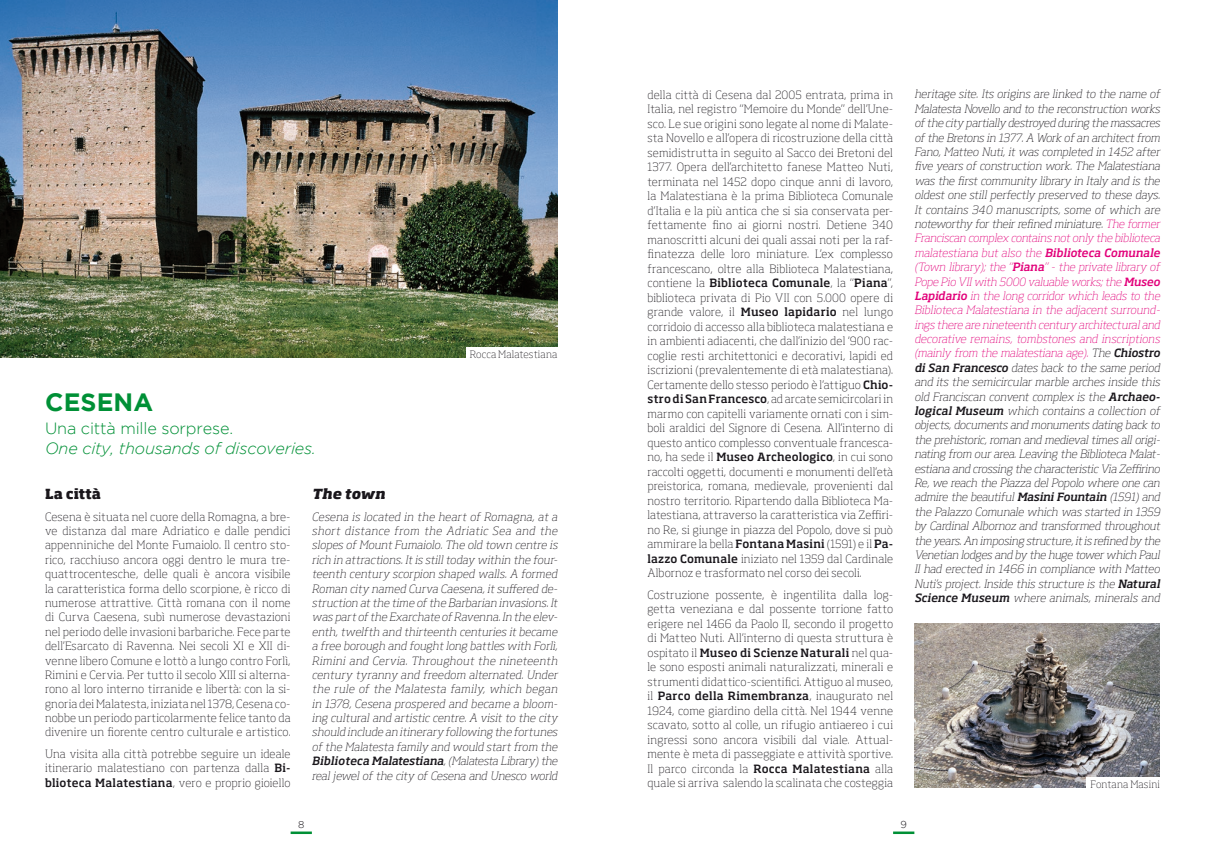
<style>
.page{position:relative;width:1205px;height:851px;background:#fff}
.page>*{position:absolute;margin:0;border:0;box-sizing:border-box;transform-origin:0 0}
.t1{font:700 25px "Gotham";letter-spacing:.005em;color:#009036}
.t2{font:italic 300 16.25px "Gotham";letter-spacing:-.01em;color:#009036}
.t3{font:300 16.25px "Gotham";letter-spacing:-.01em;color:#009036}
.t4{font:800 13.75px "Soho Std";color:#1a171c}
.t5{font:italic 800 13.75px "Soho Std";letter-spacing:-.005em;color:#1a171c}
.t6{font:200 11.25px/14.5px "Soho Std";letter-spacing:.01em;color:#1a171c;text-align:justify}
.t7{font:italic 200 11.25px/14.4px "Soho Std";letter-spacing:-.005em;color:#1a171c;text-align:justify}
.t8{font:200 10px "Soho Std";letter-spacing:.01em;color:#1a171c}
.t9{font:300 10px "Gotham";color:#1a171c}
.s1{font-weight:500}
.s2{color:#e2007a}
.s3{font-weight:500;color:#e2007a}
</style>
<div class="page">
<hr style="left:893px;top:831px;width:21px;height:2px;background:#009036">
<hr style="left:291px;top:831px;width:21px;height:2px;background:#009036">
<img style="left:0;top:0;width:557px;height:357px">
<div style="left:466px;top:347px;width:94px;height:13px;background:#fff"></div>
<img style="left:914px;top:623px;width:246px;height:164px">
<div style="left:1086px;top:777px;width:74px;height:13px;background:#fff"></div>
<p class="t8" style="left:470px;top:347px;width:89px">Rocca Malatestiana</p>
<h1 class="t1" style="left:45px;top:387px;width:109px">CESENA</h1>
<h2 class="t3" style="left:45px;top:419px;width:190px">Una città mille sorprese.</h2>
<h2 class="t2" style="left:45px;top:439px;width:272px">One city, thousands of discoveries.</h2>
<p class="t4" style="left:45px;top:485px;width:57px">La città</p>
<p class="t6" style="left:45px;top:509px;width:247px">Cesena è situata nel cuore della Romagna, a bre&shy;ve distanza dal mare Adriatico e dalle pendici appenniniche del Monte Fumaiolo. Il centro sto&shy;rico, racchiuso ancora oggi dentro le mura tre&shy;quattrocentesche, delle quali è ancora visibile la caratteristica forma dello scorpione, è ricco di numerose attrattive. Città romana con il nome di Curva Caesena, subì numerose devastazioni nel periodo delle invasioni barbariche. Fece parte dell’Esarcato di Ravenna. Nei secoli XI e XII di&shy;venne libero Comune e lottò a lungo contro Forlì, Rimini e Cervia. Per tutto il secolo XIII si alterna&shy;rono al loro interno tirranide e libertà: con la si&shy;gnoria dei Malatesta, iniziata nel 1378, Cesena co&shy;nobbe un periodo particolarmente felice tanto da divenire un fiorente centro culturale e artistico.</p>
<p class="t6" style="left:45px;top:746px;width:247px">Una visita alla città potrebbe seguire un ideale itinerario malatestiano con partenza dalla <span class="s1">Bi&shy;blioteca Malatestiana</span>, vero e proprio gioiello</p>
<p class="t5" style="left:312px;top:485px;width:75px">The town</p>
<p class="t7" style="left:312px;top:509px;width:247px">Cesena is located in the heart of Romagna, at a short distance from the Adriatic Sea and the slopes of Mount Fumaiolo. The old town centre is rich in attractions. It is still today within the four&shy;teenth century scorpion shaped walls. A formed Roman city named Curva Caesena, it suffered de&shy;struction at the time of the Barbarian invasions. It was part of the Exarchate of Ravenna. In the elev&shy;enth, twelfth and thirteenth centuries it became a free borough and fought long battles with Forlì, Rimini and Cervia. Throughout the nineteenth century tyranny and freedom alternated. Under the rule of the Malatesta family, which began in 1378, Cesena prospered and became a bloom&shy;ing cultural and artistic centre. A visit to the city should include an itinerary following the fortunes of the Malatesta family and would start from the <span class="s1">Biblioteca Malatestiana</span>, (Malatesta Library) the real jewel of the city of Cesena and Unesco world</p>
<p class="t6" style="left:647px;top:87px;width:247px">della città di Cesena dal 2005 entrata, prima in Italia, nel registro “Memoire du Monde” dell’Une&shy;sco. Le sue origini sono legate al nome di Malate&shy;sta Novello e all’opera di ricostruzione della città semidistrutta in seguito al Sacco dei Bretoni del 1377. Opera dell’architetto fanese Matteo Nuti, terminata nel 1452 dopo cinque anni di lavoro, la Malatestiana è la prima Biblioteca Comunale d’Italia e la più antica che si sia conservata per&shy;fettamente fino ai giorni nostri. Detiene 340 manoscritti alcuni dei quali assai noti per la raf&shy;finatezza delle loro miniature. L’ex complesso francescano, oltre alla Biblioteca Malatestiana, contiene la <span class="s1">Biblioteca Comunale</span>, la “<span class="s1">Piana</span>”, biblioteca privata di Pio VII con 5.000 opere di grande valore, il <span class="s1">Museo lapidario</span> nel lungo corridoio di accesso alla biblioteca malatestiana e in ambienti adiacenti, che dall’inizio del ‘900 rac&shy;coglie resti architettonici e decorativi, lapidi ed iscrizioni (prevalentemente di età malatestiana).<br>Certamente dello stesso periodo è l’attiguo <span class="s1">Chio&shy;stro di San Francesco</span>, ad arcate semicircolari in marmo con capitelli variamente ornati con i sim&shy;boli araldici del Signore di Cesena. All’interno di questo antico complesso conventuale francesca&shy;no, ha sede il <span class="s1">Museo Archeologico</span>, in cui sono raccolti oggetti, documenti e monumenti dell’età preistorica, romana, medievale, provenienti dal nostro territorio. Ripartendo dalla Biblioteca Ma&shy;latestiana, attraverso la caratteristica via Zeffiri&shy;no Re, si giunge in piazza del Popolo, dove si può ammirare la bella <span class="s1">Fontana Masini</span> (1591) e il <span class="s1">Pa&shy;lazzo Comunale</span> iniziato nel 1359 dal Cardinale Albornoz e trasformato nel corso dei secoli.</p>
<p class="t6" style="left:647px;top:587px;width:247px">Costruzione possente, è ingentilita dalla log&shy;getta veneziana e dal possente torrione fatto erigere nel 1466 da Paolo II, secondo il progetto di Matteo Nuti. All’interno di questa struttura è ospitato il <span class="s1">Museo di Scienze Naturali</span> nel qua&shy;le sono esposti animali naturalizzati, minerali e strumenti didattico-scientifici. Attiguo al museo, il <span class="s1">Parco della Rimembranza</span>, inaugurato nel 1924, come giardino della città. Nel 1944 venne scavato, sotto al colle, un rifugio antiaereo i cui ingressi sono ancora visibili dal viale. Attual&shy;mente è meta di passeggiate e attività sportive.<br>Il parco circonda la <span class="s1">Rocca Malatestiana</span> alla quale si arriva salendo la scalinata che costeggia</p>
<p class="t7" style="left:914px;top:87px;width:247px">heritage site. Its origins are linked to the name of Malatesta Novello and to the reconstruction works of the city partially destroyed during the massacres of the Bretons in 1377. A Work of an architect from Fano, Matteo Nuti, it was completed in 1452 after five years of construction work. The Malatestiana was the first community library in Italy and is the oldest one still perfectly preserved to these days.<br>It contains 340 manuscripts, some of which are noteworthy for their refined miniature. <span class="s2">The former Franciscan complex contains not only the biblioteca malatestiana but also the</span> <span class="s3">Biblioteca Comunale </span><span class="s2">(Town library); the “</span><span class="s3">Piana</span><span class="s2">” - the private library of Pope Pio VII with 5000 valuable works; the</span> <span class="s3">Museo Lapidario</span> <span class="s2">in the long corridor which leads to the Biblioteca Malatestiana in the adjacent surround&shy;ings there are nineteenth century architectural and decorative remains, tombstones and inscriptions (mainly from the malatestiana age).</span> The <span class="s1">Chiostro di San Francesco</span> dates back to the same period and its the semicircular marble arches inside this old Franciscan convent complex is the <span class="s1">Archaeo&shy;logical Museum</span> which contains a collection of objects, documents and monuments dating back to the prehistoric, roman and medieval times all origi&shy;nating from our area. Leaving the Biblioteca Malat&shy;estiana and crossing the characteristic Via Zeffirino Re, we reach the Piazza del Popolo where one can admire the beautiful <span class="s1">Masini Fountain</span> (1591) and the Palazzo Comunale which was started in 1359 by Cardinal Albornoz and transformed throughout the years. An imposing structure, it is refined by the Venetian lodges and by the huge tower which Paul II had erected in 1466 in compliance with Matteo Nuti’s project. Inside this structure is the <span class="s1">Natural Science Museum</span> where animals, minerals and</p>
<p class="t8" style="left:1090px;top:777px;width:71px">Fontana Masini</p>
<p class="t9" style="left:298px;top:819px;width:8px">8</p>
<p class="t9" style="left:900px;top:819px;width:8px">9</p>
</div>
